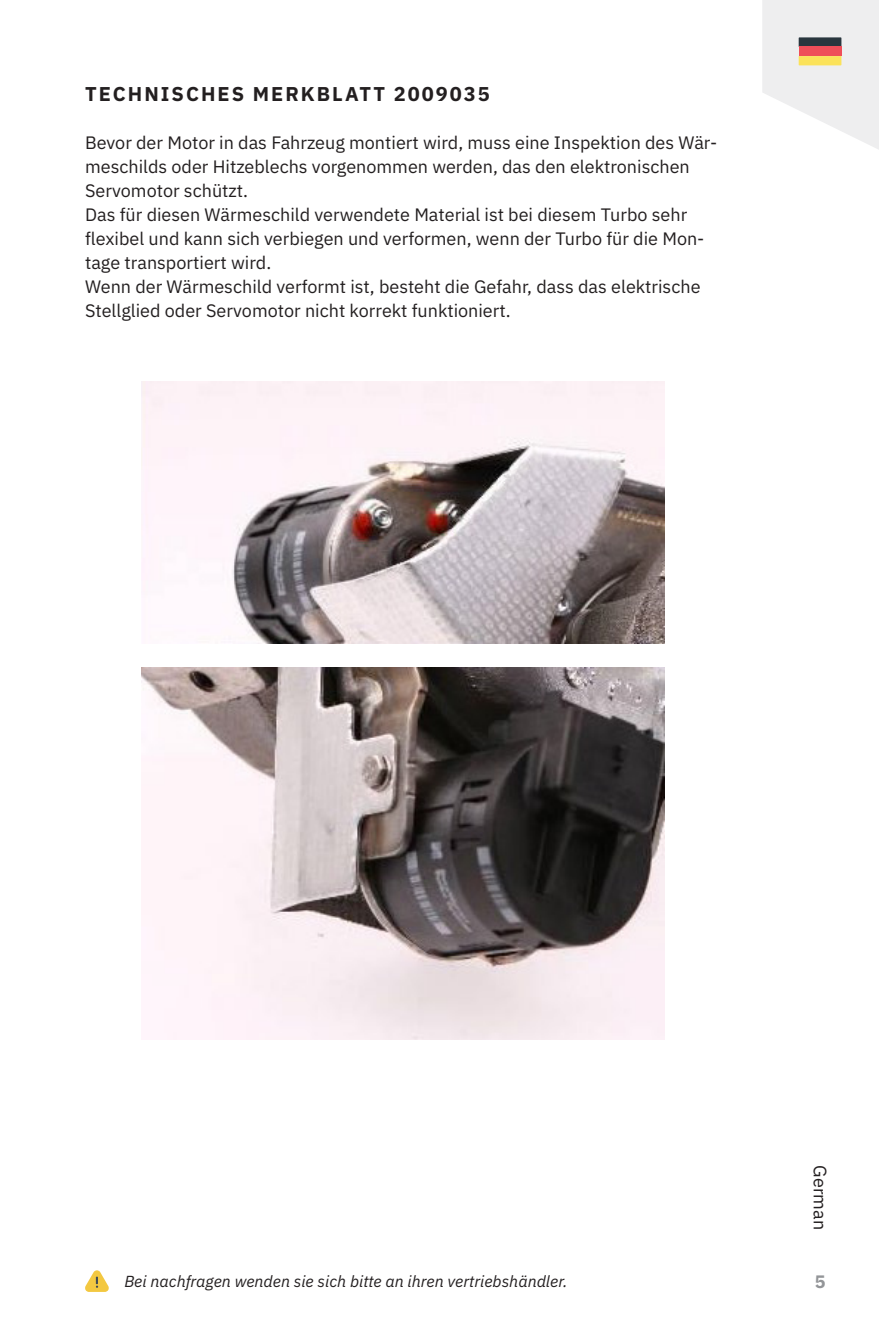
<style>
.page{position:relative;width:879px;height:1338px;background:#fff}
.page>*{position:absolute;margin:0;border:0;box-sizing:border-box;transform-origin:0 0}
.t1{font:700 20px "IBM Plex Sans";letter-spacing:.1em;color:#231f20}
.t2{font:18px/24px "IBM Plex Sans";color:#231f20}
.t3{font:700 18px "IBM Plex Sans";color:#939598}
.t4{font:italic 16px "IBM Plex Sans";color:#231f20}
</style>
<div class="page">
<svg style="left:85px;top:1270px;width:24px;height:22px"></svg>
<svg style="left:762px;top:0;width:117px;height:150px"></svg>
<div style="left:798px;top:47px;width:43px;height:9px;background:#ef4e59"></div>
<img style="left:141px;top:382px;width:523px;height:262px">
<img style="left:141px;top:668px;width:523px;height:372px">
<p class="t1" style="left:85px;top:78px;width:406px">TECHNISCHES MERKBLATT 2009035</p>
<p class="t2" style="left:85px;top:129px;width:634px">Bevor der Motor in das Fahrzeug montiert wird, muss eine Inspektion des Wär&shy;meschilds oder Hitzeblechs vorgenommen werden, das den elektronischen<br>Servomotor schützt.</p>
<p class="t2" style="left:85px;top:201px;width:621px">Das für diesen Wärmeschild verwendete Material ist bei diesem Turbo sehr flexibel und kann sich verbiegen und verformen, wenn der Turbo für die Mon&shy;tage transportiert wird.</p>
<p class="t2" style="left:85px;top:273px;width:617px">Wenn der Wärmeschild verformt ist, besteht die Gefahr, dass das elektrische<br>Stellglied oder Servomotor nicht korrekt funktioniert.</p>
<p class="t4" style="left:124px;top:1269px;width:445px">Bei nachfragen wenden sie sich bitte an ihren vertriebshändler.</p>
<p class="t2" style="left:834px;top:1165px;width:66px;rotate:90deg">German</p>
<p class="t3" style="left:814px;top:1268px;width:12px">5</p>
</div>
